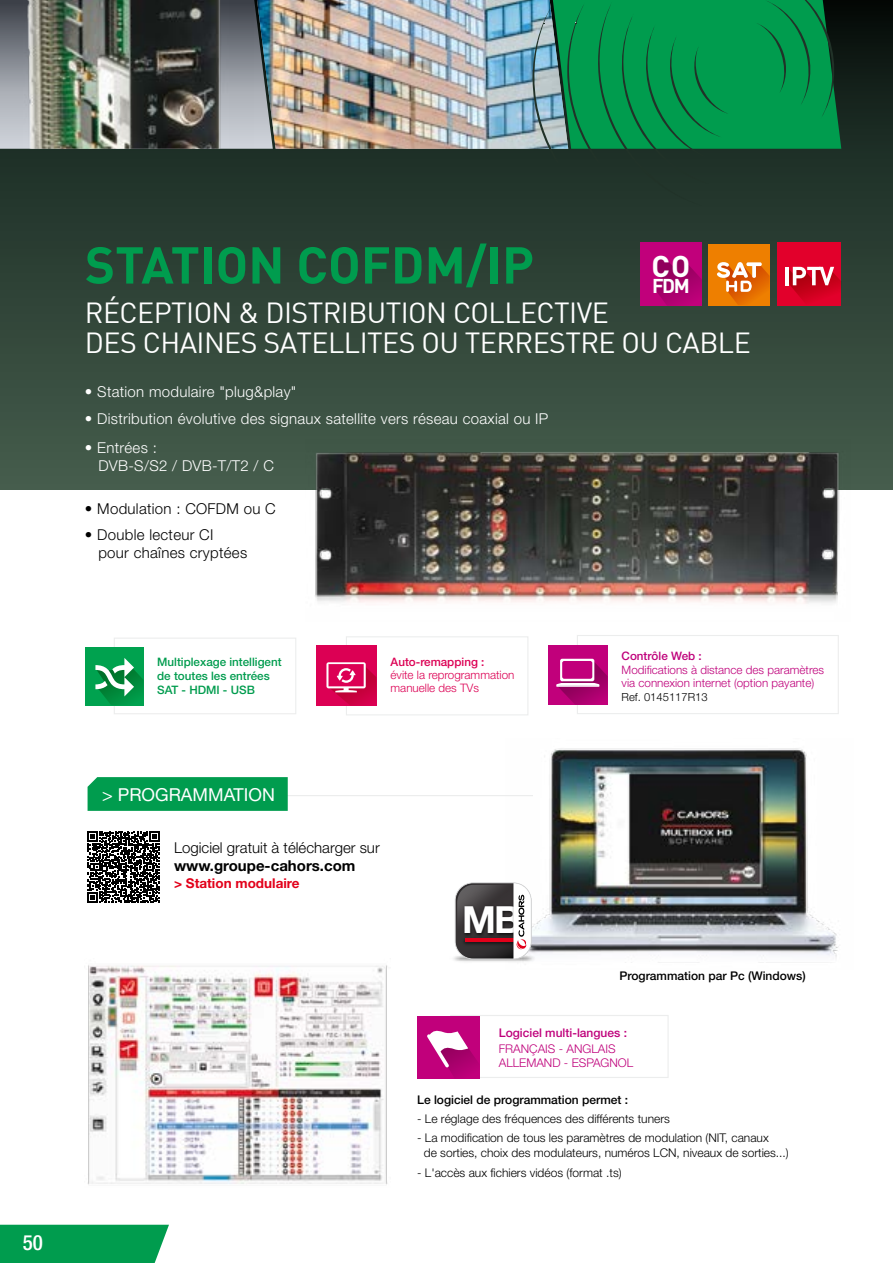
<style>
.page{position:relative;width:893px;height:1263px;background:#fff}
.page>*{position:absolute;margin:0;border:0;box-sizing:border-box;transform-origin:0 0}
.t1{font:700 51px "DIN";color:#009c4e}
.t2{font:700 37.35px "Helvetica Neue";color:#fff}
.t3{font:700 29.7px "DIN";color:#fff}
.t4{font:28.5px/30px "DINREGULAR";letter-spacing:-.02em;color:#fff}
.t5{font:500 condensed 21px "Helvetica Neue";color:#fff}
.t6{font:700 19.8px "DIN";color:#fff}
.t7{font:17.85px "Helvetica Neue";color:#fff}
._04_description_fr{font:300 15px "Helvetica Neue";letter-spacing:.02em;color:#fff}
._04_description_fr-2{font:300 15px "Helvetica Neue";letter-spacing:.02em;color:#000}
._04_description_fr-3{font:300 15px "Helvetica Neue";color:#000}
.t8{font:700 15px "Helvetica Neue";color:#000}
.t9{font:700 13.5px "Helvetica Neue";color:#e2001a}
.t10{font:300 12px/15px "Helvetica Neue";color:#000}
.t11{font:500 12px "Helvetica Neue";color:#000}
.t12{font:300 12px "Helvetica Neue";color:#bf007b}
.t13{font:500 12px "Helvetica Neue";color:#bf007b}
.t14{font:300 11.7px "Helvetica Neue";color:#bf007b}
.t15{font:500 11.7px "Helvetica Neue";color:#009c4e}
.t16{font:300 11.7px "Helvetica Neue";color:#dc0054}
.t17{font:500 11.7px "Helvetica Neue";color:#dc0054}
.t18{font:500 11.7px "Helvetica Neue";color:#bf007b}
._04_description_fr-4{font:300 11.25px "Helvetica Neue";color:#000}
</style>
<div class="page">
<div style="left:0;top:0;width:893px;height:489px;background:linear-gradient(to bottom,#0c1512,#47604f)"></div>
<div style="left:0;top:1225px;width:169px;height:38px;background:#009c4e"></div>
<img style="left:0;top:0;width:255px;height:149px">
<img style="left:305px;top:439px;width:546px;height:165px">
<div style="left:777px;top:243px;width:64px;height:63px;background:#e2002b"></div>
<hr style="left:785px;top:267px;width:4px;height:18px;background:#fff">
<svg style="left:788px;top:267px;width:53px;height:35px"></svg>
<img style="left:257px;top:0;width:274px;height:149px">
<svg style="left:531px;top:0;width:311px;height:206px;background:#137948"></svg>
<div style="left:640px;top:243px;width:62px;height:63px;background:#c1007b"></div>
<svg style="left:656px;top:258px;width:46px;height:48px"></svg>
<img style="left:532px;top:748px;width:307px;height:215px">
<img style="left:453px;top:944px;width:90px;height:19px">
<svg style="left:455px;top:882px;width:77px;height:77px"></svg>
<svg style="left:88px;top:831px;width:71px;height:72px"></svg>
<img style="left:88px;top:965px;width:300px;height:220px">
<div style="left:709px;top:244px;width:61px;height:61px;background:#ee7f00"></div>
<svg style="left:717px;top:262px;width:53px;height:43px"></svg>
<div style="left:450px;top:1015px;width:219px;height:63px;background:#fff;border:1px solid #eceded"></div>
<div style="left:417px;top:1015px;width:63px;height:63px;background:#c1007b"></div>
<svg style="left:427px;top:1030px;width:51px;height:46px"></svg>
<hr style="left:267px;top:795px;width:266px;height:1px;background:#eceded">
<svg style="left:88px;top:777px;width:200px;height:34px;background:#039d50"></svg>
<div style="left:114px;top:638px;width:182px;height:76px;background:#fff;border:1px solid #eceded"></div>
<div style="left:85px;top:647px;width:59px;height:58px;background:#00a24f"></div>
<svg style="left:95px;top:658px;width:49px;height:47px"></svg>
<div style="left:346px;top:636px;width:182px;height:79px;background:#fff;border:1px solid #eceded"></div>
<div style="left:316px;top:645px;width:60px;height:61px;background:#dc0054"></div>
<svg style="left:326px;top:662px;width:50px;height:43px"></svg>
<div style="left:577px;top:635px;width:262px;height:79px;background:#fff;border:1px solid #eceded"></div>
<div style="left:548px;top:645px;width:60px;height:59px;background:#c1007b"></div>
<svg style="left:556px;top:659px;width:52px;height:46px"></svg>
<h3 class="t5" style="left:23px;top:1230px;width:22px">50</h3>
<p class="t1" style="left:85px;top:232px;width:450px">STATION COFDM/IP</p>
<p class="t4" style="left:85px;top:297px;width:667px">RÉCEPTION &amp; DISTRIBUTION COLLECTIVE<br>DES CHAINES SATELLITES OU TERRESTRE OU CABLE</p>
<p class="_04_description_fr" style="left:85px;top:383px;width:213px">• Station modulaire "plug&amp;play"</p>
<p class="_04_description_fr" style="left:85px;top:409px;width:465px">• Distribution évolutive des signaux satellite vers réseau coaxial ou IP</p>
<p class="_04_description_fr" style="left:85px;top:439px;width:73px">• Entrées :</p>
<p class="_04_description_fr" style="left:98px;top:457px;width:177px">DVB-S/S2 / DVB-T/T2 / C</p>
<p class="_04_description_fr-2" style="left:85px;top:499px;width:192px">• Modulation : COFDM ou C</p>
<p class="_04_description_fr-2" style="left:85px;top:525px;width:130px">• Double lecteur CI</p>
<p class="_04_description_fr-2" style="left:98px;top:543px;width:150px">pour chaînes cryptées</p>
<p class="t3" style="left:651px;top:246px;width:41px">CO</p>
<p class="t6" style="left:652px;top:273px;width:39px">FDM</p>
<p class="t15" style="left:157px;top:655px;width:126px">Multiplexage intelligent</p>
<p class="t15" style="left:157px;top:669px;width:114px">de toutes les entrées</p>
<p class="t15" style="left:157px;top:683px;width:99px">SAT - HDMI - USB</p>
<p class="t17" style="left:391px;top:655px;width:95px">Auto-remapping :</p>
<p class="t16" style="left:391px;top:668px;width:125px">évite la reprogrammation</p>
<p class="t16" style="left:391px;top:681px;width:90px">manuelle des TVs</p>
<p class="t18" style="left:622px;top:649px;width:82px">Contrôle Web :</p>
<p class="t14" style="left:622px;top:662px;width:204px">Modifications à distance des paramètres</p>
<p class="t14" style="left:622px;top:675px;width:194px">via connexion internet (option payante)</p>
<p class="_04_description_fr-4" style="left:622px;top:690px;width:87px">Ref. 0145117R13</p>
<p class="t7" style="left:102px;top:784px;width:174px">&gt; PROGRAMMATION</p>
<p class="_04_description_fr-3" style="left:174px;top:839px;width:207px">Logiciel gratuit à télécharger sur</p>
<p class="t8" style="left:174px;top:857px;width:183px">www.groupe-cahors.com</p>
<p class="t9" style="left:174px;top:875px;width:127px">&gt; Station modulaire</p>
<p class="t2" style="left:462px;top:896px;width:60px">MB</p>
<p class="t11" style="left:619px;top:968px;width:188px">Programmation par Pc (Windows)</p>
<p class="t13" style="left:499px;top:1025px;width:130px">Logiciel multi-langues :</p>
<p class="t12" style="left:499px;top:1041px;width:118px">FRANÇAIS - ANGLAIS</p>
<p class="t12" style="left:499px;top:1056px;width:136px">ALLEMAND - ESPAGNOL</p>
<p class="t11" style="left:417px;top:1092px;width:212px">Le logiciel de programmation permet :</p>
<p class="t10" style="left:417px;top:1111px;width:254px">- Le réglage des fréquences des différents tuners</p>
<p class="t10" style="left:424px;top:1130px;width:366px;text-indent:-7px">- La modification de tous les paramètres de modulation (NIT, canaux<br>de sorties, choix des modulateurs, numéros LCN, niveaux de sorties...)</p>
<p class="t10" style="left:417px;top:1164px;width:206px">- L'accès aux fichiers vidéos (format .ts)</p>
</div>
